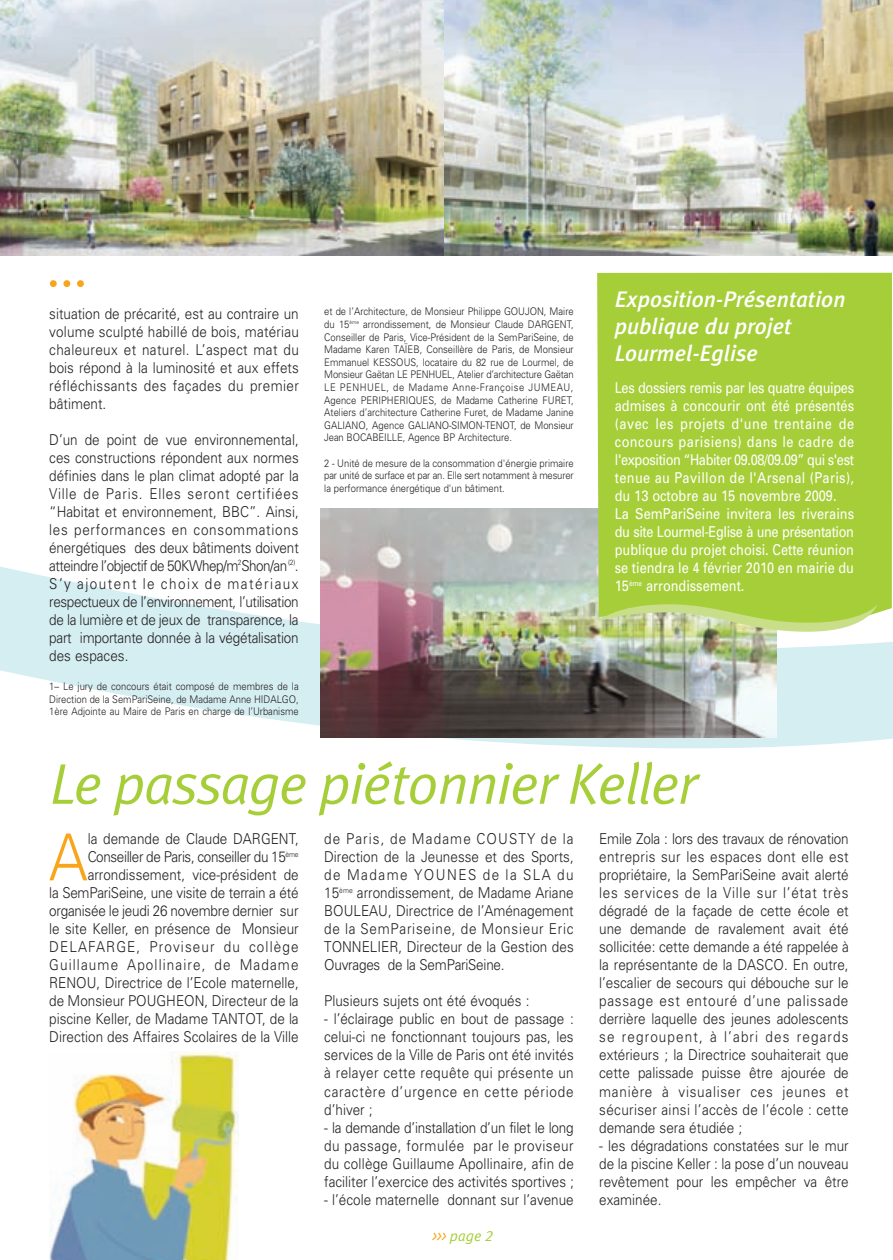
<style>
.page{position:relative;width:893px;height:1260px;background:#fff}
.page>*{position:absolute;margin:0;border:0;box-sizing:border-box;transform-origin:0 0}
.t1{font:300 64.8px "Univers";color:#f9a51b;scale:.9 1}
.t2{font:italic 57.3px "Meta Plus Normal";letter-spacing:-.02em;color:#a6ce39}
.t3{font:italic 51px "Meta Plus Normal";color:#f9a51b}
.t4{font:italic 500 22.5px/27px "Meta Plus";color:#fff}
.t5{font:300 15px/18px "Univers";color:#231f20;text-align:justify;scale:.9 1}
.t6{font:15px/18px "Univers";color:#fff;scale:.85 1}
.t7{font:italic 15px "Meta Plus Normal";color:#a6ce39}
.t8{font:300 10.5px/12.6px "Univers";color:#231f20;text-align:justify;scale:.9 1}
.s1{font-family:"Meta Plus Normal Caps";color:#f9a51b}
.s2{font-family:"Meta Plus Normal Caps"}
</style>
<div class="page">
<img style="left:0;top:0;width:893px;height:1259px">
<h3 class="t3" style="left:48px;top:249px;width:42px">...</h3>
<p class="t5" style="left:49px;top:305px;width:279px">situation de précarité, est au contraire un volume sculpté habillé de bois, matériau chaleureux et naturel. L’aspect mat du bois répond à la luminosité et aux effets réfléchissants des façades du premier bâtiment.</p>
<p class="t5" style="left:49px;top:431px;width:279px">D’un de point de vue environnemental, ces constructions répondent aux normes définies dans le plan climat adopté par la Ville de Paris. Elles seront certifiées “Habitat et environnement, BBC”. Ainsi, les performances en consommations énergétiques des deux bâtiments doivent atteindre l’objectif de 50KWhep/m<sup>2</sup>Shon/an <sup>(2)</sup>.<br>S’y ajoutent le choix de matériaux respectueux de l’environnement, l’utilisation de la lumière et de jeux de transparence, la part importante donnée à la végétalisation des espaces.</p>
<p class="t8" style="left:49px;top:681px;width:279px">1– Le jury de concours était composé de membres de la Direction de la SemPariSeine, de Madame Anne HIDALGO, 1ère Adjointe au Maire de Paris en charge de l’Urbanisme</p>
<p class="t8" style="left:324px;top:306px;width:279px">et de l’Architecture, de Monsieur Philippe GOUJON, Maire du 15<sup>ème</sup> arrondissement, de Monsieur Claude DARGENT, Conseiller de Paris, Vice-Président de la SemPariSeine, de Madame Karen TAÏEB, Conseillère de Paris, de Monsieur Emmanuel KESSOUS, locataire du 82 rue de Lourmel, de Monsieur Gaëtan LE PENHUEL, Atelier d’architecture Gaëtan LE PENHUEL, de Madame Anne-Françoise JUMEAU, Agence PERIPHERIQUES, de Madame Catherine FURET, Ateliers d’architecture Catherine Furet, de Madame Janine GALIANO, Agence GALIANO-SIMON-TENOT, de Monsieur Jean BOCABEILLE, Agence BP Architecture.</p>
<p class="t8" style="left:324px;top:457px;width:279px">2 - Unité de mesure de la consommation d'énergie primaire par unité de surface et par an. Elle sert notamment à mesurer la performance énergétique d'un bâtiment.</p>
<h3 class="t4" style="left:615px;top:288px;width:232px">Exposition-Présentation publique du projet<br>Lourmel-Eglise</h3>
<p class="t6" style="left:615px;top:380px;width:283px">Les dossiers remis par les quatre équipes admises à concourir ont été présentés (avec les projets d'une trentaine de concours parisiens) dans le cadre de l'exposition “Habiter 09.08/09.09” qui s'est tenue au Pavillon de l'Arsenal (Paris), du 13 octobre au 15 novembre 2009.<br>La SemPariSeine invitera les riverains du site Lourmel-Eglise à une présentation publique du projet choisi. Cette réunion se tiendra le 4 février 2010 en mairie du 15<sup>ème</sup> arrondissement.</p>
<h2 class="t2" style="left:50px;top:762px;width:648px">Le passage piétonnier Keller</h2>
<p class="t5" style="left:49px;top:831px;width:279px;text-align:right">la demande de Claude DARGENT, Conseiller de Paris, conseiller du 15<sup>ème </sup>arrondissement, vice-président de<br>la SemPariSeine, une visite de terrain a été organisée le jeudi 26 novembre dernier sur le site Keller, en présence de Monsieur DELAFARGE, Proviseur du collège Guillaume Apollinaire, de Madame RENOU, Directrice de l’Ecole maternelle, de Monsieur POUGHEON, Directeur de la piscine Keller, de Madame TANTOT, de la Direction des Affaires Scolaires de la Ville</p>
<p class="t5" style="left:324px;top:831px;width:279px">de Paris, de Madame COUSTY de la Direction de la Jeunesse et des Sports, de Madame YOUNES de la SLA du 15<sup>ème</sup> arrondissement, de Madame Ariane BOULEAU, Directrice de l’Aménagement de la SemPariseine, de Monsieur Eric TONNELIER, Directeur de la Gestion des Ouvrages de la SemPariSeine.</p>
<h1 class="t1" style="left:49px;top:833px;width:45px">A</h1>
<p class="t5" style="left:324px;top:993px;width:230px">Plusieurs sujets ont été évoqués :</p>
<p class="t5" style="left:324px;top:1011px;width:279px">- l’éclairage public en bout de passage : celui-ci ne fonctionnant toujours pas, les services de la Ville de Paris ont été invités à relayer cette requête qui présente un caractère d’urgence en cette période d’hiver ;</p>
<p class="t5" style="left:324px;top:1119px;width:279px">- la demande d’installation d’un filet le long du passage, formulée par le proviseur du collège Guillaume Apollinaire, afin de faciliter l’exercice des activités sportives ;</p>
<p class="t5" style="left:324px;top:1191px;width:279px">- l’école maternelle donnant sur l’avenue</p>
<p class="t7" style="left:432px;top:1229px;width:63px"><span class="s1">&gt;&gt;&gt;</span> page <span class="s2">2</span></p>
<p class="t5" style="left:599px;top:831px;width:279px">Emile Zola : lors des travaux de rénovation entrepris sur les espaces dont elle est propriétaire, la SemPariSeine avait alerté les services de la Ville sur l’état très dégradé de la façade de cette école et une demande de ravalement avait été sollicitée: cette demande a été rappelée à la représentante de la DASCO. En outre, l’escalier de secours qui débouche sur le passage est entouré d’une palissade derrière laquelle des jeunes adolescents se regroupent, à l’abri des regards extérieurs ; la Directrice souhaiterait que cette palissade puisse être ajourée de manière à visualiser ces jeunes et sécuriser ainsi l’accès de l’école : cette demande sera étudiée ;</p>
<p class="t5" style="left:599px;top:1137px;width:279px">- les dégradations constatées sur le mur de la piscine Keller : la pose d’un nouveau revêtement pour les empêcher va être examinée.</p>
</div>
